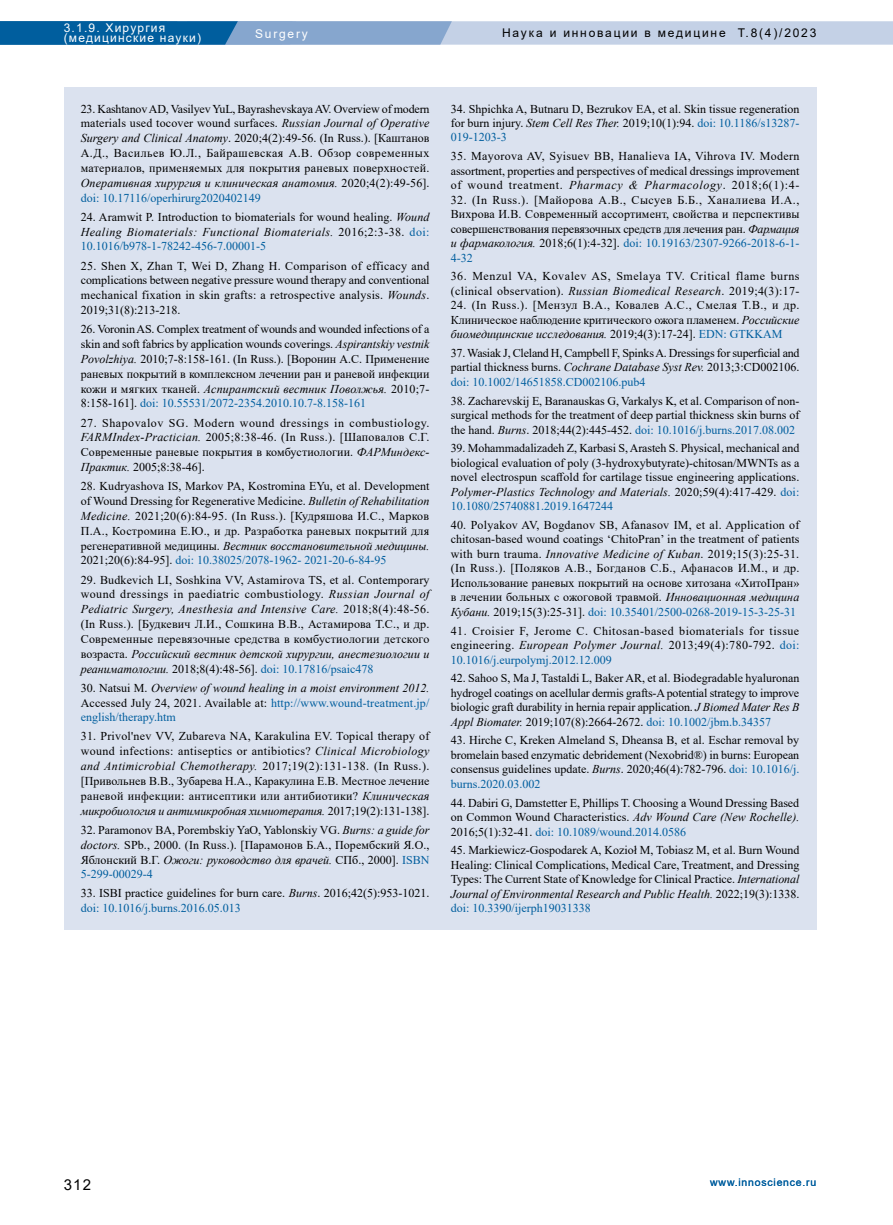
<style>
.page{position:relative;width:893px;height:1225px;background:#fff}
.page>*{position:absolute;margin:0;border:0;box-sizing:border-box;transform-origin:0 0}
.t1{font:15px "Arial";color:#000}
.t2{font:12px/14.9px "Times New Roman";color:#000;text-align:justify}
.t3{font:12px/14.9px "Times New Roman";letter-spacing:.01em;color:#005e9e;text-align:justify}
.t4{font:12px/14.4px "Times New Roman";letter-spacing:.045em;color:#000}
.t5{font:12px "Arial";letter-spacing:.15em;color:#000}
.t6{font:12px/10.5px "Arial";letter-spacing:.1em;color:#fff}
.t7{font:12px "Arial";letter-spacing:.15em;color:#fff}
.t8{font:10.5px "Arial";letter-spacing:.075em;color:#005e9e}
.s1{font-style:italic}
.s2{color:#005e9e}
.s3{color:#000}
.s4{font-style:italic;color:#000}
</style>
<div class="page">
<svg style="left:0;top:21px;width:893px;height:24px;background:#84aace"></svg>
<div style="left:64px;top:87px;width:752px;height:842px;background:#dbe2ef"></div>
<p class="t6" style="left:64px;top:22px;width:139px">3.1.9. Хирургия (медицинские науки)</p>
<p class="t7" style="left:255px;top:25px;width:54px">Surgery</p>
<p class="t7" style="left:64px;top:25px;width:65px">Хирургия</p>
<p class="t7" style="left:155px;top:25px;width:54px">Surgery</p>
<p class="t5" style="left:502px;top:24px;width:316px">Наука и инновации в медицине Т.8(4)/2023</p>
<p class="t2" style="left:81px;top:101px;width:350px">23. Kashtanov AD, Vasilyev YuL, Bayrashevskaya AV. Overview of modern materials used tocover wound surfaces. <span class="s1">Russian Journal of Operative Surgery and Clinical Anatomy</span>. 2020;4(2):49-56. (In Russ.). [Каштанов А.Д., Васильев Ю.Л., Байрашевская А.В. Обзор современных материалов, применяемых для покрытия раневых поверхностей.<br><span class="s1">Оперативная хирургия и клиническая анатомия.</span> 2020;4(2):49-56]. <span class="s2">doi: 10.17116/operhirurg2020402149</span></p>
<p class="t2" style="left:81px;top:209px;width:350px">24. Aramwit P. Introduction to biomaterials for wound healing. <span class="s1">Wound Healing Biomaterials: Functional Biomaterials.</span> 2016;2:3-38. <span class="s2">doi:<br>10.1016/b978-1-78242-456-7.00001-5</span></p>
<p class="t2" style="left:81px;top:258px;width:350px">25. Shen X, Zhan T, Wei D, Zhang H. Comparison of efficacy and complications between negative pressure wound therapy and conventional mechanical fixation in skin grafts: a retrospective analysis. <span class="s1">Wounds</span>.<br>2019;31(8):213-218.</p>
<p class="t2" style="left:81px;top:321px;width:350px">26. Voronin AS. Complex treatment of wounds and wounded infections of a skin and soft fabrics by application wounds coverings. <span class="s1">Aspirantskiy vestnik Povolzhiya.</span> 2010;7-8:158-161. (In Russ.). [Воронин А.С. Применение раневых покрытий в комплексном лечении ран и раневой инфекции кожи и мягких тканей. <span class="s1">Аспирантский вестник Поволжья.</span> 2010;7- 8:158-161]. <span class="s2">doi: 10.55531/2072-2354.2010.10.7-8.158-161</span></p>
<p class="t2" style="left:81px;top:415px;width:350px">27. Shapovalov SG. Modern wound dressings in combustiology.<br><span class="s1">FARMIndex-Practician.</span> 2005;8:38-46. (In Russ.). [Шаповалов С.Г.<br>Современные раневые покрытия в комбустиологии. <span class="s1">ФАРМиндекс-Практик.</span> 2005;8:38-46].</p>
<p class="t2" style="left:81px;top:478px;width:350px">28. Kudryashova IS, Markov PA, Kostromina EYu, et al. Development of Wound Dressing for Regenerative Medicine. <span class="s1">Bulletin of Rehabilitation Medicine.</span> 2021;20(6):84-95. (In Russ.). [Кудряшова И.С., Марков П.А., Костромина Е.Ю., и др. Разработка раневых покрытий для регенеративной медицины. <span class="s1">Вестник восстановительной медицины.<br></span>2021;20(6):84-95]. <span class="s2">doi: 10.38025/2078-1962- 2021-20-6-84-95</span></p>
<p class="t2" style="left:81px;top:571px;width:350px">29. Budkevich LI, Soshkina VV, Astamirova TS, et al. Contemporary wound dressings in paediatric combustiology. <span class="s1">Russian Journal of Pediatric Surgery, Anesthesia and Intensive Care.</span> 2018;8(4):48-56. (In Russ.). [Будкевич Л.И., Сошкина В.В., Астамирова Т.С., и др.<br>Современные перевязочные средства в комбустиологии детского возраста. <span class="s1">Российский вестник детской хирургии, анестезиологии и реаниматологии.</span> 2018;8(4):48-56]. <span class="s2">doi: 10.17816/psaic478</span></p>
<p class="t3" style="left:81px;top:680px;width:350px"><span class="s3">30. Natsui M.</span> <span class="s4">Overview of wound healing in a moist environment 2012.<br></span><span class="s3">Accessed July 24, 2021. Available at:</span> http://www.wound-treatment.jp/ english/therapy.htm</p>
<p class="t2" style="left:81px;top:728px;width:350px">31. Privol'nev VV, Zubareva NA, Karakulina EV. Topical therapy of wound infections: antiseptics or antibiotics? <span class="s1">Clinical Microbiology and Antimicrobial Chemotherapy.</span> 2017;19(2):131-138. (In Russ.). [Привольнев В.В., Зубарева Н.А., Каракулина Е.В. Местное лечение раневой инфекции: антисептики или антибиотики? <span class="s1">Клиническая микробиология и антимикробная химиотерапия.</span> 2017;19(2):131-138].</p>
<p class="t2" style="left:81px;top:822px;width:350px">32. Paramonov BA, Porembskiy YaO, Yablonskiy VG. <span class="s1">Burns: a guide for doctors.</span> SPb., 2000. (In Russ.). [Парамонов Б.А., Порембский Я.О., Яблонский В.Г. <span class="s1">Ожоги: руководство для врачей.</span> СПб., 2000]. <span class="s2">ISBN 5-299-00029-4</span></p>
<p class="t2" style="left:81px;top:885px;width:350px">33. ISBI practice guidelines for burn care. <span class="s1">Burns</span>. 2016;42(5):953-1021. <span class="s2">doi: 10.1016/j.burns.2016.05.013</span></p>
<p class="t2" style="left:451px;top:101px;width:350px;line-height:14.4px">34. Shpichka A, Butnaru D, Bezrukov EA, et al. Skin tissue regeneration for burn injury. <span class="s1">Stem Cell Res Ther.</span> 2019;10(1):94. <span class="s2">doi: 10.1186/s13287- 019-1203-3</span></p>
<p class="t2" style="left:451px;top:149px;width:350px;line-height:14.4px">35. Mayorova AV, Syisuev BB, Hanalieva IA, Vihrova IV. Мodern assortment, properties and perspectives of medical dressings improvement of wound treatment. <span class="s1">Pharmacy &amp; Pharmacology</span>. 2018;6(1):4-</p>
<p class="t2" style="left:451px;top:192px;width:350px;line-height:14.4px">32. (In Russ.). [Майорова А.В., Сысуев Б.Б., Ханалиева И.А., Вихрова И.В. Современный ассортимент, свойства и перспективы совершенствования перевязочных средств для лечения ран. <span class="s1">Фармация и фармакология.</span> 2018;6(1):4-32]. <span class="s2">doi: 10.19163/2307-9266-2018-6-1- 4-32</span></p>
<p class="t4" style="left:451px;top:269px;width:350px">36. Menzul VA, Kovalev AS, Smelaya TV. Critical flame burns (clinical observation). <span class="s1">Russian Biomedical Research</span>. 2019;4(3):17-</p>
<p class="t2" style="left:451px;top:298px;width:350px;line-height:14.4px">24. (In Russ.). [Мензул В.А., Ковалев А.С., Смелая Т.В., и др.<br>Клиническое наблюдение критического ожога пламенем. <span class="s1">Российские биомедицинские исследования.</span> 2019;4(3):17-24]. <span class="s2">EDN: GTKKAM</span></p>
<p class="t2" style="left:451px;top:345px;width:350px;line-height:14.4px">37. Wasiak J, Cleland H, Campbell F, Spinks A. Dressings for superficial and partial thickness burns. <span class="s1">Cochrane Database Syst Rev.</span> 2013;3:CD002106. <span class="s2">doi: 10.1002/14651858.CD002106.pub4</span></p>
<p class="t2" style="left:451px;top:393px;width:350px;line-height:14.4px">38. Zacharevskij E, Baranauskas G, Varkalys K, et al. Comparison of non&shy;surgical methods for the treatment of deep partial thickness skin burns of the hand. <span class="s1">Burns</span>. 2018;44(2):445-452. <span class="s2">doi: 10.1016/j.burns.2017.08.002</span></p>
<p class="t2" style="left:451px;top:441px;width:350px;line-height:14.4px">39. Mohammadalizadeh Z, Karbasi S, Arasteh S. Physical, mechanical and biological evaluation of poly (3-hydroxybutyrate)-chitosan/MWNTs as a novel electrospun scaffold for cartilage tissue engineering applications.<br><span class="s1">Polymer-Plastics Technology and Materials.</span> 2020;59(4):417-429. <span class="s2">doi:<br>10.1080/25740881.2019.1647244</span></p>
<p class="t2" style="left:451px;top:517px;width:350px;line-height:14.4px">40. Polyakov AV, Bogdanov SB, Afanasov IM, et al. Application of chitosan-based wound coatings ‘ChitoPran’ in the treatment of patients with burn trauma. <span class="s1">Innovative Medicine of Kuban</span>. 2019;15(3):25-31. (In Russ.). [Поляков А.В., Богданов С.Б., Афанасов И.М., и др.<br>Использование раневых покрытий на основе хитозана «ХитоПран» в лечении больных с ожоговой травмой. <span class="s1">Инновационная медицина Кубани.</span> 2019;15(3):25-31]. <span class="s2">doi: 10.35401/2500-0268-2019-15-3-25-31</span></p>
<p class="t2" style="left:451px;top:623px;width:350px;line-height:14.4px">41. Croisier F, Jerome C. Chitosan-based biomaterials for tissue engineering. <span class="s1">European Polymer Journal.</span> 2013;49(4):780-792. <span class="s2">doi:<br>10.1016/j.eurpolymj.2012.12.009</span></p>
<p class="t2" style="left:451px;top:670px;width:350px;line-height:14.4px">42. Sahoo S, Ma J, Tastaldi L, Baker AR, et al. Biodegradable hyaluronan hydrogel coatings on acellular dermis grafts-A potential strategy to improve biologic graft durability in hernia repair application. <span class="s1">J Biomed Mater Res B Appl Biomater.</span> 2019;107(8):2664-2672. <span class="s2">doi: 10.1002/jbm.b.34357</span></p>
<p class="t2" style="left:451px;top:733px;width:350px;line-height:14.4px">43. Hirche C, Kreken Almeland S, Dheansa B, et al. Eschar removal by bromelain based enzymatic debridement (Nexobrid®) in burns: European consensus guidelines update. <span class="s1">Burns</span>. 2020;46(4):782-796. <span class="s2">doi: 10.1016/j. burns.2020.03.002</span></p>
<p class="t2" style="left:451px;top:795px;width:350px;line-height:14.4px">44. Dabiri G, Damstetter E, Phillips T. Choosing a Wound Dressing Based on Common Wound Characteristics. <span class="s1">Adv Wound Care (New Rochelle).<br></span>2016;5(1):32-41. <span class="s2">doi: 10.1089/wound.2014.0586</span></p>
<p class="t2" style="left:451px;top:842px;width:350px;line-height:14.4px">45. Markiewicz-Gospodarek A, Kozioł M, Tobiasz M, et al. Burn Wound Healing: Clinical Complications, Medical Care, Treatment, and Dressing Types: The Current State of Knowledge for Clinical Practice. <span class="s1">International Journal of Environmental Research and Public Health.</span> 2022;19(3):1338. <span class="s2">doi: 10.3390/ijerph19031338</span></p>
<p class="t1" style="left:64px;top:1174px;width:29px">312</p>
<p class="t8" style="left:710px;top:1175px;width:108px">www.innoscience.ru</p>
</div>
